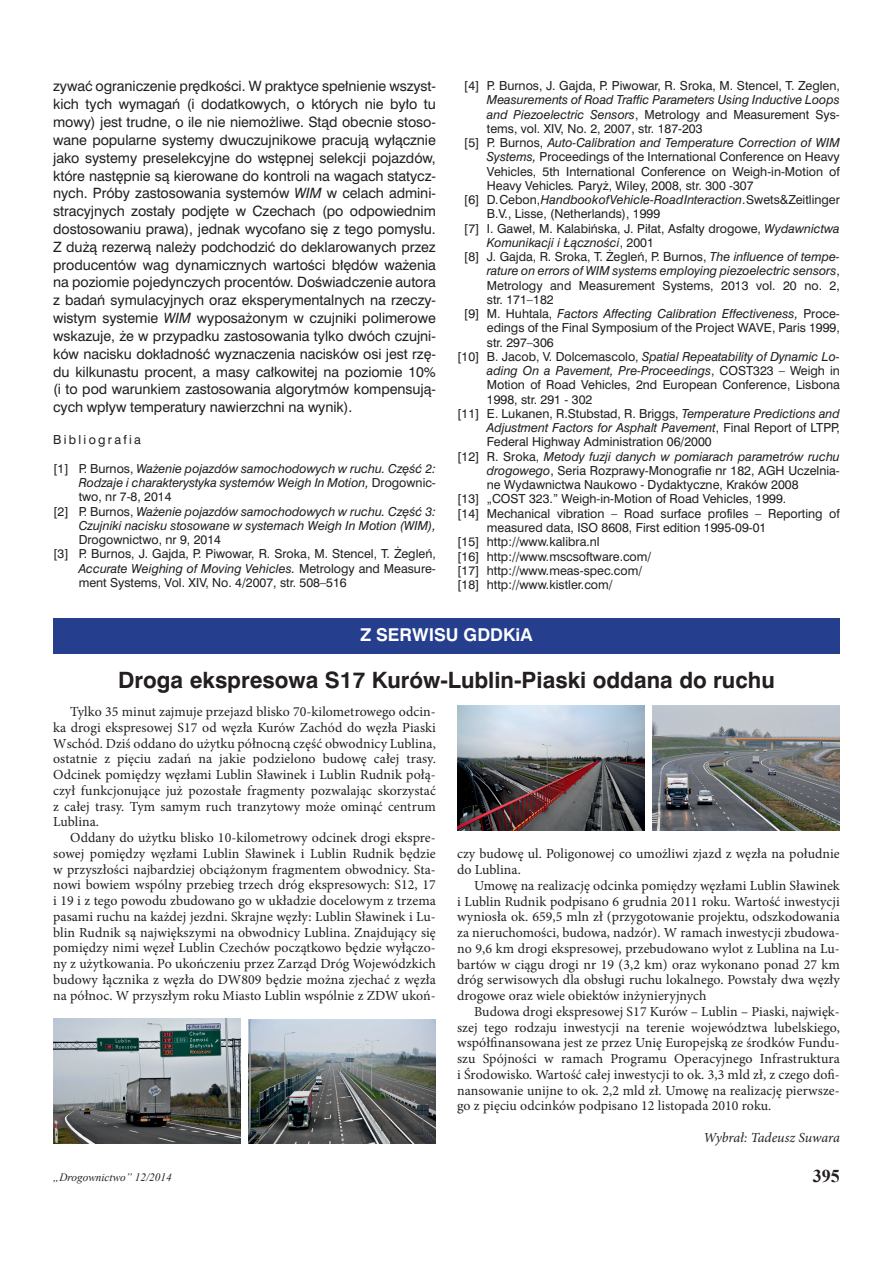
<style>
.page{position:relative;width:893px;height:1263px;background:#fff}
.page>*{position:absolute;margin:0;border:0;box-sizing:border-box;transform-origin:0 0}
.t1{font:700 21px "Swis 721 PL";color:#231f20}
.t2{font:700 18px "Times New Roman";color:#231f20}
.t3{font:700 16.5px "Swis 721 PL";color:#fff}
.t4{font:13.8px/15.8px "Minion Pro";letter-spacing:.005em;color:#231f20;text-align:justify}
.t5{font:italic 13.8px "Minion Pro";letter-spacing:-.005em;color:#231f20}
.t6{font:13.2px/17.9px "Swis 721 PL";letter-spacing:-.005em;color:#231f20;text-align:justify}
.t7{font:11.55px "Swis 721 PL";color:#231f20}
.t8{font:italic 11.55px "Swis 721 PL";color:#231f20}
.t9{font:11.55px "Swis 721 PL";letter-spacing:.2em;color:#231f20}
.t10{font:italic 11.25px "Times New Roman";color:#231f20}
.s1{font-style:italic}
.s2{font-style:normal}
</style>
<div class="page">
<div style="left:53px;top:618px;width:787px;height:36px;background:#253f8e"></div>
<img style="left:53px;top:1019px;width:187px;height:125px">
<img style="left:249px;top:1019px;width:187px;height:125px">
<img style="left:457px;top:706px;width:187px;height:124px">
<img style="left:653px;top:706px;width:187px;height:124px">
<p class="t6" style="left:53px;top:77px;width:384px">zywać ograniczenie prędkości. W praktyce spełnienie wszyst&shy;kich tych wymagań (i dodatkowych, o których nie było tu mowy) jest trudne, o ile nie niemożliwe. Stąd obecnie stoso&shy;wane popularne systemy dwuczujnikowe pracują wyłącznie jako systemy preselekcyjne do wstępnej selekcji pojazdów, które następnie są kierowane do kontroli na wagach statycz&shy;nych. Próby zastosowania systemów <span class="s1">WIM</span> w celach admini&shy;stracyjnych zostały podjęte w Czechach (po odpowiednim dostosowaniu prawa), jednak wycofano się z tego pomysłu.<br>Z dużą rezerwą należy podchodzić do deklarowanych przez producentów wag dynamicznych wartości błędów ważenia na poziomie pojedynczych procentów. Doświadczenie autora z badań symulacyjnych oraz eksperymentalnych na rzeczy&shy;wistym systemie <span class="s1">WIM</span> wyposażonym w czujniki polimerowe wskazuje, że w przypadku zastosowania tylko dwóch czujni&shy;ków nacisku dokładność wyznaczenia nacisków osi jest rzę&shy;du kilkunastu procent, a masy całkowitej na poziomie 10% (i to pod warunkiem zastosowania algorytmów kompensują&shy;cych wpływ temperatury nawierzchni na wynik).</p>
<p class="t9" style="left:53px;top:432px;width:89px">Bibliografia</p>
<p class="t8" style="left:53px;top:461px;width:384px"><span class="s2">[1] P. Burnos,</span> Ważenie pojazdów samochodowych w ruchu. Część 2:</p>
<p class="t8" style="left:79px;top:475px;width:359px">Rodzaje i charakterystyka systemów Weigh In Motion, <span class="s2">Drogownic-</span></p>
<p class="t7" style="left:79px;top:489px;width:94px">two, nr 7-8, 2014</p>
<p class="t8" style="left:53px;top:503px;width:384px"><span class="s2">[2] P. Burnos,</span> Ważenie pojazdów samochodowych w ruchu. Część 3:</p>
<p class="t8" style="left:79px;top:518px;width:359px">Czujniki nacisku stosowane w systemach Weigh In Motion (WIM),</p>
<p class="t7" style="left:79px;top:532px;width:144px">Drogownictwo, nr 9, 2014</p>
<p class="t7" style="left:53px;top:546px;width:384px">[3] P. Burnos, J. Gajda, P. Piwowar, R. Sroka, M. Stencel, T. Żegleń,</p>
<p class="t8" style="left:79px;top:561px;width:359px">Accurate Weighing of Moving Vehicles. <span class="s2">Metrology and Measure-</span></p>
<p class="t7" style="left:79px;top:575px;width:270px">ment Systems, Vol. XIV, No. 4/2007, str. 508–516</p>
<p class="t7" style="left:464px;top:78px;width:377px">[4] P. Burnos, J. Gajda, P. Piwowar, R. Sroka, M. Stencel, T. Zeglen,</p>
<p class="t8" style="left:487px;top:92px;width:354px">Measurements of Road Traffic Parameters Using Inductive Loops</p>
<p class="t7" style="left:487px;top:107px;width:354px"><span class="s1">and Piezoelectric Sensors</span>, Metrology and Measurement Sys-</p>
<p class="t7" style="left:487px;top:121px;width:217px">tems, vol. XIV, No. 2, 2007, str. 187-203</p>
<p class="t8" style="left:464px;top:135px;width:377px"><span class="s2">[5] P. Burnos,</span> Auto-Calibration and Temperature Correction of WIM</p>
<p class="t7" style="left:487px;top:149px;width:354px"><span class="s1">Systems,</span> Proceedings of the International Conference on Heavy</p>
<p class="t7" style="left:487px;top:164px;width:354px">Vehicles, 5th International Conference on Weigh-in-Motion of</p>
<p class="t7" style="left:487px;top:178px;width:268px">Heavy Vehicles<span class="s1">.</span> Paryż, Wiley, 2008, str. 300 -307</p>
<p class="t8" style="left:464px;top:192px;width:377px"><span class="s2">[6] D. Cebon,</span> Handbook of Vehicle-Road Interaction<span class="s2">. Swets&amp;Zeitlinger</span></p>
<p class="t7" style="left:487px;top:206px;width:175px">B.V., Lisse, (Netherlands), 1999</p>
<p class="t7" style="left:464px;top:221px;width:377px">[7] I. Gaweł, M. Kalabińska, J. Piłat, Asfalty drogowe, <span class="s1">Wydawnictwa</span></p>
<p class="t8" style="left:487px;top:235px;width:169px">Komunikacji i Łączności<span class="s2">, 2001</span></p>
<p class="t7" style="left:464px;top:249px;width:377px">[8] J. Gajda, R. Sroka, T. Żegleń, P. Burnos, <span class="s1">The influence of tempe-</span></p>
<p class="t8" style="left:487px;top:263px;width:354px">rature on errors of WIM systems employing piezoelectric sensors<span class="s2">,</span></p>
<p class="t7" style="left:487px;top:278px;width:354px">Metrology and Measurement Systems, 2013 vol. 20 no. 2,</p>
<p class="t7" style="left:487px;top:292px;width:68px">str. 171–182</p>
<p class="t8" style="left:464px;top:306px;width:377px"><span class="s2">[9] M. Huhtala,</span> Factors Affecting Calibration Effectiveness, <span class="s2">Proce-</span></p>
<p class="t7" style="left:487px;top:320px;width:354px">edings of the Final Symposium of the Project WAVE, Paris 1999,</p>
<p class="t7" style="left:487px;top:335px;width:68px">str. 297–306</p>
<p class="t8" style="left:457px;top:349px;width:384px"><span class="s2">[10] B. Jacob, V. Dolcemascolo,</span> Spatial Repeatability of Dynamic Lo-</p>
<p class="t8" style="left:487px;top:363px;width:354px">ading On a Pavement, Pre-Proceedings<span class="s2">, COST323 – Weigh in</span></p>
<p class="t7" style="left:487px;top:377px;width:354px">Motion of Road Vehicles, 2nd European Conference, Lisbona</p>
<p class="t7" style="left:487px;top:392px;width:107px">1998, str. 291 - 302</p>
<p class="t7" style="left:457px;top:406px;width:384px">[11] E. Lukanen, R.Stubstad, R. Briggs, <span class="s1">Temperature Predictions and</span></p>
<p class="t8" style="left:487px;top:420px;width:354px">Adjustment Factors for Asphalt Pavement<span class="s2">, Final Report of LTPP,</span></p>
<p class="t7" style="left:487px;top:434px;width:226px">Federal Highway Administration 06/2000</p>
<p class="t8" style="left:457px;top:449px;width:384px"><span class="s2">[12] R. Sroka,</span> Metody fuzji danych w pomiarach parametrów ruchu</p>
<p class="t7" style="left:487px;top:463px;width:354px"><span class="s1">drogowego</span>, Seria Rozprawy-Monografie nr 182, AGH Uczelnia-</p>
<p class="t7" style="left:487px;top:477px;width:313px">ne Wydawnictwa Naukowo - Dydaktyczne, Kraków 2008</p>
<p class="t7" style="left:457px;top:491px;width:331px">[13] „COST 323.” Weigh-in-Motion of Road Vehicles, 1999.</p>
<p class="t7" style="left:457px;top:506px;width:384px">[14] Mechanical vibration – Road surface profiles – Reporting of</p>
<p class="t7" style="left:487px;top:520px;width:281px">measured data, ISO 8608, First edition 1995-09-01</p>
<p class="t7" style="left:457px;top:534px;width:144px">[15] http://www.kalibra.nl</p>
<p class="t7" style="left:457px;top:548px;width:196px">[16] http://www.mscsoftware.com/</p>
<p class="t7" style="left:457px;top:563px;width:187px">[17] http://www.meas-spec.com/</p>
<p class="t7" style="left:457px;top:577px;width:157px">[18] http://www.kistler.com/</p>
<p class="t3" style="left:360px;top:624px;width:79px">Z SERWISU</p>
<p class="t3" style="left:464px;top:624px;width:70px">GDDKiA</p>
<h1 class="t1" style="left:118px;top:666px;width:658px">Droga ekspresowa S17 Kurów-Lublin-Piaski oddana do ruchu</h1>
<p class="t4" style="left:53px;top:704px;width:384px;text-indent:17px">Tylko 35 minut zajmuje przejazd blisko 70-kilometrowego odcin&shy;ka drogi ekspresowej S17 od węzła Kurów Zachód do węzła Piaski Wschód. Dziś oddano do użytku północną część obwodnicy Lublina, ostatnie z pięciu zadań na jakie podzielono budowę całej trasy.<br>Odcinek pomiędzy węzłami Lublin Sławinek i Lublin Rudnik połą&shy;czył funkcjonujące już pozostałe fragmenty pozwalając skorzystać z całej trasy. Tym samym ruch tranzytowy może ominąć centrum Lublina.</p>
<p class="t4" style="left:53px;top:830px;width:384px;text-indent:17px">Oddany do użytku blisko 10-kilometrowy odcinek drogi ekspre&shy;sowej pomiędzy węzłami Lublin Sławinek i Lublin Rudnik będzie w przyszłości najbardziej obciążonym fragmentem obwodnicy. Sta&shy;nowi bowiem wspólny przebieg trzech dróg ekspresowych: S12, 17 i 19 i z tego powodu zbudowano go w układzie docelowym z trzema pasami ruchu na każdej jezdni. Skrajne węzły: Lublin Sławinek i Lu&shy;blin Rudnik są największymi na obwodnicy Lublina. Znajdujący się pomiędzy nimi węzeł Lublin Czechów początkowo będzie wyłączo&shy;ny z użytkowania. Po ukończeniu przez Zarząd Dróg Wojewódzkich budowy łącznika z węzła do DW809 będzie można zjechać z węzła na północ. W przyszłym roku Miasto Lublin wspólnie z ZDW ukoń-</p>
<p class="t4" style="left:457px;top:846px;width:384px">czy budowę ul. Poligonowej co umożliwi zjazd z węzła na południe do Lublina.</p>
<p class="t4" style="left:457px;top:878px;width:384px;text-indent:17px">Umowę na realizację odcinka pomiędzy węzłami Lublin Sławinek i Lublin Rudnik podpisano 6 grudnia 2011 roku. Wartość inwestycji wyniosła ok. 659,5 mln zł (przygotowanie projektu, odszkodowania za nieruchomości, budowa, nadzór). W ramach inwestycji zbudowa&shy;no 9,6 km drogi ekspresowej, przebudowano wylot z Lublina na Lu&shy;bartów w ciągu drogi nr 19 (3,2 km) oraz wykonano ponad 27 km dróg serwisowych dla obsługi ruchu lokalnego. Powstały dwa węzły drogowe oraz wiele obiektów inżynieryjnych</p>
<p class="t4" style="left:457px;top:1004px;width:384px;text-indent:17px">Budowa drogi ekspresowej S17 Kurów – Lublin – Piaski, najwięk&shy;szej tego rodzaju inwestycji na terenie województwa lubelskiego, współfinansowana jest ze przez Unię Europejską ze środków Fundu&shy;szu Spójności w ramach Programu Operacyjnego Infrastruktura i Środowisko. Wartość całej inwestycji to ok. 3,3 mld zł, z czego dofi&shy;nansowanie unijne to ok. 2,2 mld zł. Umowę na realizację pierwsze&shy;go z pięciu odcinków podpisano 12 listopada 2010 roku.</p>
<p class="t5" style="left:704px;top:1128px;width:138px">Wybrał: Tadeusz Suwara</p>
<p class="t10" style="left:53px;top:1169px;width:120px">„Drogownictwo” 12/2014</p>
<h2 class="t2" style="left:813px;top:1163px;width:28px">395</h2>
</div>
